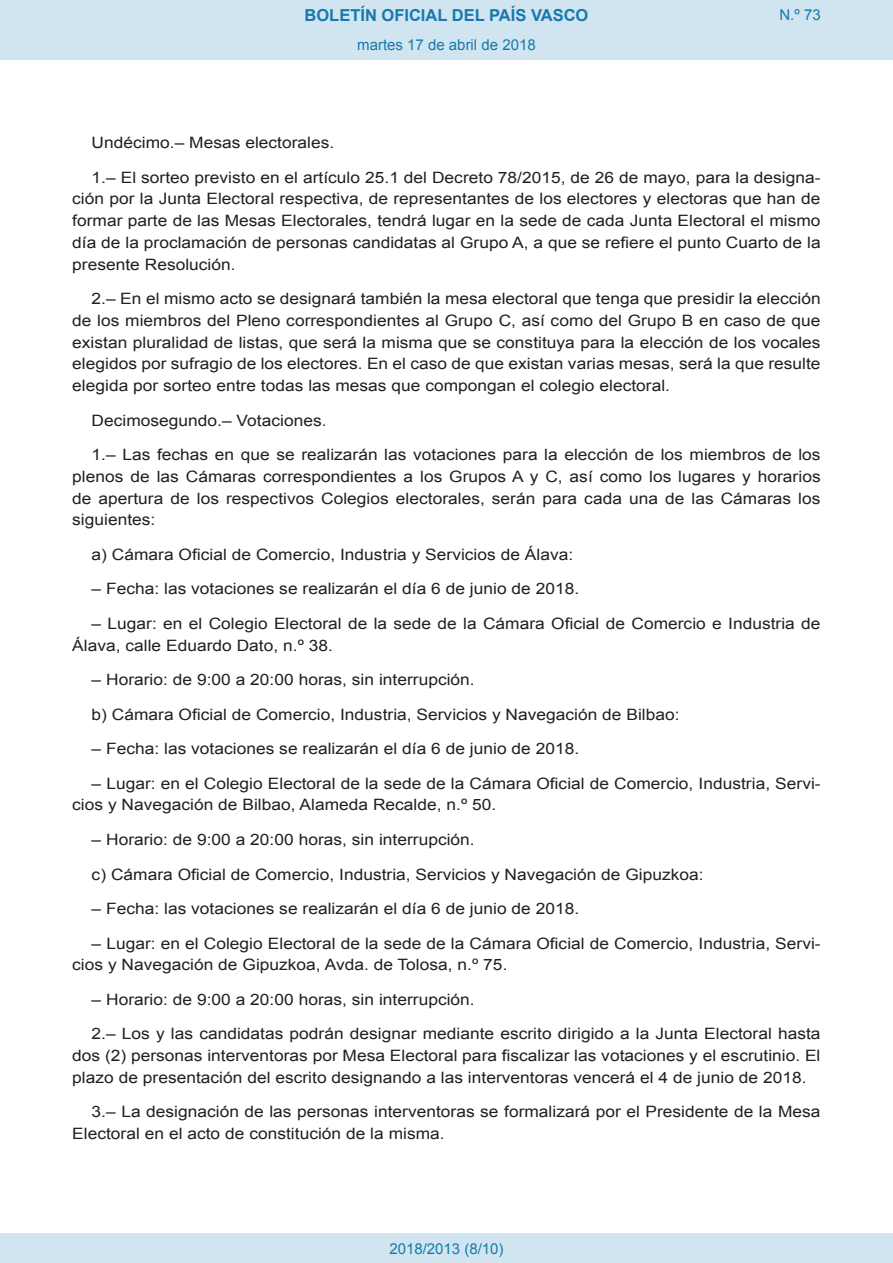
<style>
.page{position:relative;width:893px;height:1263px;background:#fff}
.page>*{position:absolute;margin:0;border:0;box-sizing:border-box;transform-origin:0 0}
.t1{font:700 16.5px "Arial";color:#1879ad}
.BOPVDetalle{font:15.6px/21.8px "Arial";color:#231f20;text-align:justify;scale:1.11 1}
.Paginacion_Centro{font:15px "Arial";color:#1879ad}
</style>
<div class="page">
<div style="left:0;top:0;width:893px;height:60px;background:#d0e5f0"></div>
<div style="left:0;top:1233px;width:893px;height:30px;background:#d0e5f0"></div>
<p class="t1" style="left:305px;top:4px;width:285px">BOLETÍN OFICIAL DEL PAÍS VASCO</p>
<p class="Paginacion_Centro" style="left:357px;top:35px;width:180px">martes 17 de abril de 2018</p>
<p class="Paginacion_Centro" style="left:779px;top:5px;width:43px">N.º 73</p>
<p class="BOPVDetalle" style="left:92px;top:132px;width:220px">Undécimo.– Mesas electorales.</p>
<p class="BOPVDetalle" style="left:72px;top:166px;width:676px;text-indent:19px">1.– El sorteo previsto en el artículo 25.1 del Decreto 78/2015, de 26 de mayo, para la designa&shy;ción por la Junta Electoral respectiva, de representantes de los electores y electoras que han de formar parte de las Mesas Electorales, tendrá lugar en la sede de cada Junta Electoral el mismo día de la proclamación de personas candidatas al Grupo A, a que se refiere el punto Cuarto de la presente Resolución.</p>
<p class="BOPVDetalle" style="left:72px;top:288px;width:676px;text-indent:19px">2.– En el mismo acto se designará también la mesa electoral que tenga que presidir la elección de los miembros del Pleno correspondientes al Grupo C, así como del Grupo B en caso de que existan pluralidad de listas, que será la misma que se constituya para la elección de los vocales elegidos por sufragio de los electores. En el caso de que existan varias mesas, será la que resulte elegida por sorteo entre todas las mesas que compongan el colegio electoral.</p>
<p class="BOPVDetalle" style="left:92px;top:409px;width:213px">Decimosegundo.– Votaciones.</p>
<p class="BOPVDetalle" style="left:72px;top:444px;width:676px;text-indent:19px">1.– Las fechas en que se realizarán las votaciones para la elección de los miembros de los plenos de las Cámaras correspondientes a los Grupos A y C, así como los lugares y horarios de apertura de los respectivos Colegios electorales, serán para cada una de las Cámaras los siguientes:</p>
<p class="BOPVDetalle" style="left:92px;top:544px;width:435px">a) Cámara Oficial de Comercio, Industria y Servicios de Álava:</p>
<p class="BOPVDetalle" style="left:92px;top:578px;width:441px">– Fecha: las votaciones se realizarán el día 6 de junio de 2018.</p>
<p class="BOPVDetalle" style="left:72px;top:613px;width:676px;text-indent:19px">– Lugar: en el Colegio Electoral de la sede de la Cámara Oficial de Comercio e Industria de<br>Álava, calle Eduardo Dato, n.º 38.</p>
<p class="BOPVDetalle" style="left:92px;top:669px;width:347px">– Horario: de 9:00 a 20:00 horas, sin interrupción.</p>
<p class="BOPVDetalle" style="left:92px;top:703px;width:531px">b) Cámara Oficial de Comercio, Industria, Servicios y Navegación de Bilbao:</p>
<p class="BOPVDetalle" style="left:92px;top:738px;width:441px">– Fecha: las votaciones se realizarán el día 6 de junio de 2018.</p>
<p class="BOPVDetalle" style="left:72px;top:772px;width:676px;text-indent:19px">– Lugar: en el Colegio Electoral de la sede de la Cámara Oficial de Comercio, Industria, Servi&shy;cios y Navegación de Bilbao, Alameda Recalde, n.º 50.</p>
<p class="BOPVDetalle" style="left:92px;top:829px;width:347px">– Horario: de 9:00 a 20:00 horas, sin interrupción.</p>
<p class="BOPVDetalle" style="left:92px;top:863px;width:553px">c) Cámara Oficial de Comercio, Industria, Servicios y Navegación de Gipuzkoa:</p>
<p class="BOPVDetalle" style="left:92px;top:898px;width:441px">– Fecha: las votaciones se realizarán el día 6 de junio de 2018.</p>
<p class="BOPVDetalle" style="left:72px;top:932px;width:676px;text-indent:19px">– Lugar: en el Colegio Electoral de la sede de la Cámara Oficial de Comercio, Industria, Servi&shy;cios y Navegación de Gipuzkoa, Avda. de Tolosa, n.º 75.</p>
<p class="BOPVDetalle" style="left:92px;top:988px;width:347px">– Horario: de 9:00 a 20:00 horas, sin interrupción.</p>
<p class="BOPVDetalle" style="left:72px;top:1023px;width:676px;text-indent:19px">2.– Los y las candidatas podrán designar mediante escrito dirigido a la Junta Electoral hasta dos (2) personas interventoras por Mesa Electoral para fiscalizar las votaciones y el escrutinio. El plazo de presentación del escrito designando a las interventoras vencerá el 4 de junio de 2018.</p>
<p class="BOPVDetalle" style="left:72px;top:1101px;width:676px;text-indent:19px">3.– La designación de las personas interventoras se formalizará por el Presidente de la Mesa<br>Electoral en el acto de constitución de la misma.</p>
<p class="Paginacion_Centro" style="left:389px;top:1238px;width:116px">2018/2013 (8/10)</p>
</div>
